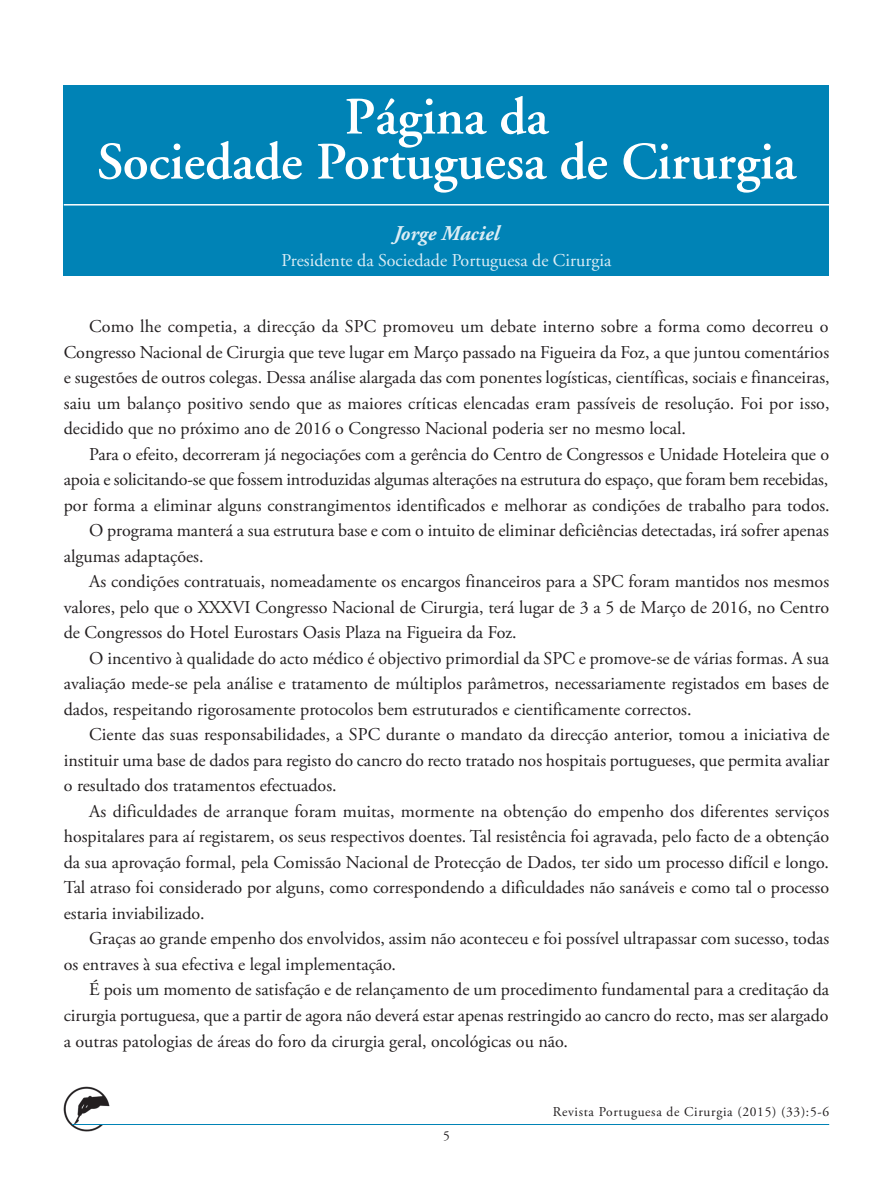
<style>
.page{position:relative;width:893px;height:1191px;background:#fff}
.page>*{position:absolute;margin:0;border:0;box-sizing:border-box;transform-origin:0 0}
._01_Titulo{font:600 52.5px/45px "Adobe Garamond";color:#fff;text-align:center}
._01_Titulo-2{font:italic 700 21px "Adobe Garamond";color:#dbedf5}
.Textos{font:18px/25.5px "Adobe Garamond Pro";color:#231f20;text-align:justify}
._01_Titulo-3{font:18px "Adobe Garamond";color:#dbedf5}
.t1{font:13.5px "Adobe Garamond Pro";letter-spacing:.05em;color:#231f20}
</style>
<div class="page">
<img style="left:64px;top:1086px;width:45px;height:45px">
<hr style="left:72px;top:1124px;width:757px;height:1px;background:#0083b6">
<div style="left:64px;top:85px;width:765px;height:190px;background:#0083b6"></div>
<hr style="left:64px;top:204px;width:765px;height:1px;background:#fff">
<p class="_01_Titulo" style="left:97px;top:95px;width:700px">Página da<br>Sociedade Portuguesa de Cirurgia</p>
<p class="_01_Titulo-2" style="left:394px;top:222px;width:107px">Jorge Maciel</p>
<p class="_01_Titulo-3" style="left:282px;top:250px;width:331px">Presidente da Sociedade Portuguesa de Cirurgia</p>
<p class="Textos" style="left:64px;top:314px;width:767px;text-indent:26px">Como lhe competia, a direcção da SPC promoveu um debate interno sobre a forma como decorreu o Congresso Nacional de Cirurgia que teve lugar em Março passado na Figueira da Foz, a que juntou comentários e sugestões de outros colegas. Dessa análise alargada das com ponentes logísticas, científicas, sociais e financeiras, saiu um balanço positivo sendo que as maiores críticas elencadas eram passíveis de resolução. Foi por isso, decidido que no próximo ano de 2016 o Congresso Nacional poderia ser no mesmo local.</p>
<p class="Textos" style="left:64px;top:442px;width:767px;text-indent:26px">Para o efeito, decorreram já negociações com a gerência do Centro de Congressos e Unidade Hoteleira que o apoia e solicitando-se que fossem introduzidas algumas alterações na estrutura do espaço, que foram bem recebidas, por forma a eliminar alguns constrangimentos identificados e melhorar as condições de trabalho para todos.</p>
<p class="Textos" style="left:64px;top:518px;width:766px;text-indent:26px">O programa manterá a sua estrutura base e com o intuito de eliminar deficiências detectadas, irá sofrer apenas algumas adaptações.</p>
<p class="Textos" style="left:64px;top:569px;width:767px;text-indent:26px">As condições contratuais, nomeadamente os encargos financeiros para a SPC foram mantidos nos mesmos valores, pelo que o XXXVI Congresso Nacional de Cirurgia, terá lugar de 3 a 5 de Março de 2016, no Centro de Congressos do Hotel Eurostars Oasis Plaza na Figueira da Foz.</p>
<p class="Textos" style="left:64px;top:646px;width:767px;text-indent:26px">O incentivo à qualidade do acto médico é objectivo primordial da SPC e promove-se de várias formas. A sua avaliação mede-se pela análise e tratamento de múltiplos parâmetros, necessariamente registados em bases de dados, respeitando rigorosamente protocolos bem estruturados e cientificamente correctos.</p>
<p class="Textos" style="left:64px;top:722px;width:767px;text-indent:26px">Ciente das suas responsabilidades, a SPC durante o mandato da direcção anterior, tomou a iniciativa de instituir uma base de dados para registo do cancro do recto tratado nos hospitais portugueses, que permita avaliar o resultado dos tratamentos efectuados.</p>
<p class="Textos" style="left:64px;top:799px;width:767px;text-indent:26px">As dificuldades de arranque foram muitas, mormente na obtenção do empenho dos diferentes serviços hospitalares para aí registarem, os seus respectivos doentes. Tal resistência foi agravada, pelo facto de a obtenção da sua aprovação formal, pela Comissão Nacional de Protecção de Dados, ter sido um processo difícil e longo.<br>Tal atraso foi considerado por alguns, como correspondendo a dificuldades não sanáveis e como tal o processo estaria inviabilizado.</p>
<p class="Textos" style="left:64px;top:926px;width:767px;text-indent:26px">Graças ao grande empenho dos envolvidos, assim não aconteceu e foi possível ultrapassar com sucesso, todas os entraves à sua efectiva e legal implementação.</p>
<p class="Textos" style="left:64px;top:977px;width:767px;text-indent:26px">É pois um momento de satisfação e de relançamento de um procedimento fundamental para a creditação da cirurgia portuguesa, que a partir de agora não deverá estar apenas restringido ao cancro do recto, mas ser alargado a outras patologias de áreas do foro da cirurgia geral, oncológicas ou não.</p>
<p class="t1" style="left:443px;top:1127px;width:8px">5</p>
<p class="t1" style="left:553px;top:1103px;width:278px">Revista Portuguesa de Cirurgia (2015) (33):5-6</p>
</div>
